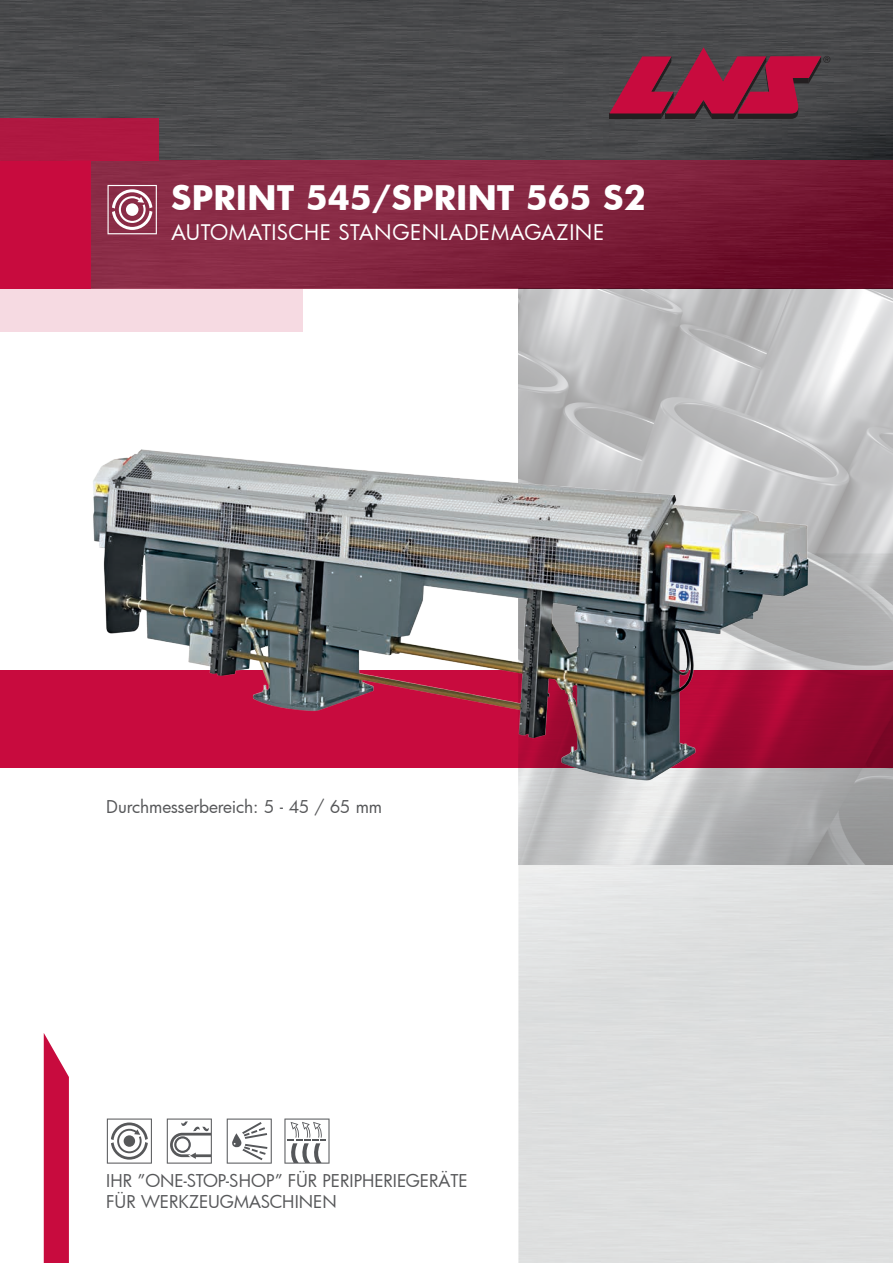
<style>
.page{position:relative;width:893px;height:1263px;background:#fff}
.page>*{position:absolute;margin:0;border:0;box-sizing:border-box;transform-origin:0 0}
.t1{font:700 33px "Futura";color:#fff}
.t2{font:21px "Futura";letter-spacing:.025em;color:#fff}
.t3{font:17.25px/20.7px "Futura";color:#57585a}
</style>
<div class="page">
<img style="left:0;top:0;width:893px;height:161px">
<div style="left:0;top:118px;width:158px;height:43px;background:#af1841"></div>
<div style="left:0;top:161px;width:90px;height:128px;background:#c80b3e"></div>
<svg style="left:90px;top:161px;width:803px;height:128px;background:#7e213b"></svg>
<svg style="left:609px;top:47px;width:221px;height:72px;background:#862540"></svg>
<div style="left:0;top:289px;width:303px;height:42px;background:#f6dae2"></div>
<svg style="left:167px;top:1118px;width:45px;height:45px"></svg>
<svg style="left:284px;top:1118px;width:45px;height:45px"></svg>
<svg style="left:227px;top:1118px;width:45px;height:45px"></svg>
<svg style="left:107px;top:1118px;width:45px;height:45px"></svg>
<svg style="left:108px;top:185px;width:49px;height:49px"></svg>
<img style="left:518px;top:289px;width:375px;height:576px">
<svg style="left:0;top:670px;width:893px;height:98px;background:#a80834"></svg>
<svg style="left:44px;top:1033px;width:25px;height:230px;background:#cd2351"></svg>
<img style="left:51px;top:427px;width:791px;height:412px">
<h1 class="t1" style="left:171px;top:175px;width:477px">SPRINT 545/SPRINT 565 S2</h1>
<p class="t2" style="left:171px;top:218px;width:434px">AUTOMATISCHE STANGENLADEMAGAZINE</p>
<p class="t3" style="left:106px;top:796px;width:277px">Durchmesserbereich: 5 - 45 / 65 mm</p>
<p class="t3" style="left:106px;top:1170px;width:363px">IHR ”ONE-STOP-SHOP” FÜR PERIPHERIEGERÄTE<br>FÜR WERKZEUGMASCHINEN</p>
</div>
